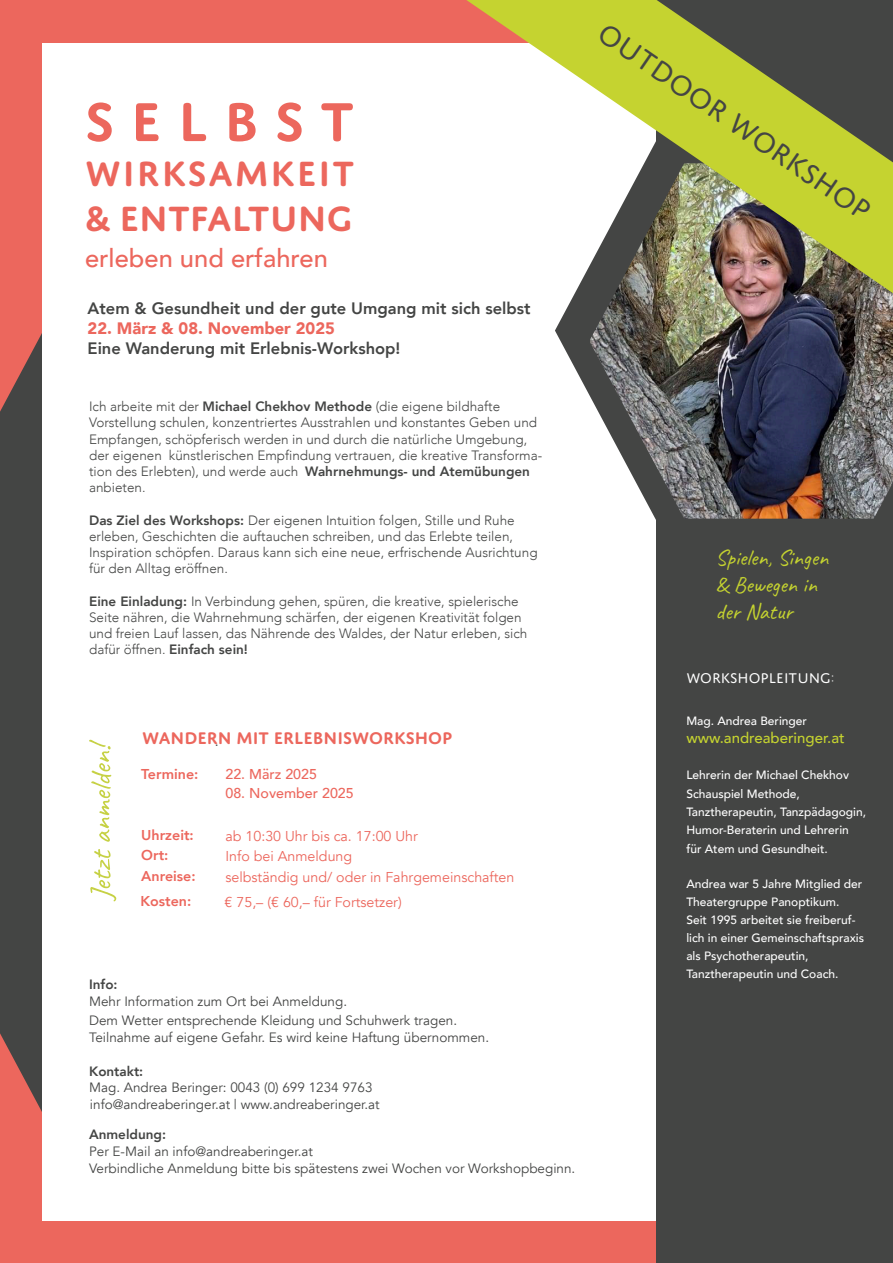
<style>
.page{position:relative;width:893px;height:1263px;background:#ec675d}
.page>*{position:absolute;margin:0;border:0;box-sizing:border-box;transform-origin:0 0}
.t1{font:600 58.5px "Domus Titling";letter-spacing:.28em;color:#ec675d}
.t2{font:600 37.5px/45px "Domus Titling";letter-spacing:.05em;color:#ec675d}
.t3{font:30px "Domus Titling";color:#444544}
.t4{font:500 25.5px "Avenir";color:#ec675d}
.t5{font:22.5px/27px "Caveat";color:#c5d330}
.t6{font:600 18px "Domus Titling";color:#ec675d}
.t7{font:800 16.5px "Avenir";color:#444544}
.t8{font:900 16.5px "Avenir";color:#ec675d}
.t9{font:500 15px "Avenir";color:#c5d330}
.t10{font:15px "Domus Titling";color:#fff}
.t11{font:14.25px/20.7px "Avenir";color:#ec675d}
.t12{font:800 14.25px/20.7px "Avenir";color:#ec675d}
.t13{font:500 14.25px "Avenir";color:#ec675d}
.t14{font:14.25px "Avenir";color:#444544}
.t15{font:300 13.5px/16.2px "Avenir";color:#444544}
.t16{font:13.5px/17.1px "Avenir";color:#444544}
.t17{font:800 13.5px "Avenir";color:#444544}
.t18{font:500 12px/18px "Avenir";color:#fff}
.s1{font-weight:800}
.s2{font-weight:300}
</style>
<div class="page">
<svg style="left:0;top:313px;width:43px;height:819px;background:#604e4b"></svg>
<div style="left:43px;top:43px;width:807px;height:1177px;background:#fff"></div>
<div style="left:657px;top:0;width:236px;height:1263px;background:#444544"></div>
<svg style="left:555px;top:293px;width:102px;height:407px"></svg>
<svg style="left:90px;top:849px;width:26px;height:52px"></svg>
<svg style="left:89px;top:740px;width:22px;height:102px"></svg>
<img style="left:590px;top:293px;width:303px;height:226px">
<svg style="left:466px;top:0;width:427px;height:293px"></svg>
<h1 class="t1" style="left:85px;top:87px;width:271px">SELBST</h1>
<h2 class="t2" style="left:85px;top:150px;width:271px">WIRKSAMKEIT &amp; ENTFALTUNG</h2>
<h3 class="t4" style="left:85px;top:236px;width:244px">erleben und erfahren</h3>
<p class="t7" style="left:88px;top:296px;width:445px">Atem &amp; Gesundheit und der gute Umgang mit sich selbst</p>
<p class="t8" style="left:88px;top:314px;width:249px">22. März &amp; 08. November 2025</p>
<p class="t7" style="left:88px;top:335px;width:314px">Eine Wanderung mit Erlebnis-Workshop!</p>
<p class="t15" style="left:89px;top:398px;width:455px">Ich arbeite mit der <span class="s1">Michael Chekhov Methode</span> (die eigene bildhafte Vorstellung schulen, konzentriertes Ausstrahlen und konstantes Geben und Empfangen, schöpferisch werden in und durch die natürliche Umgebung, der eigenen künstlerischen Empfindung vertrauen, die kreative Transforma&shy;tion des Erlebten), und werde auch <span class="s1">Wahrnehmungs- und Atemübungen </span>anbieten.</p>
<p class="t15" style="left:89px;top:512px;width:450px"><span class="s1">Das Ziel des Workshops:</span> Der eigenen Intuition folgen, Stille und Ruhe erleben, Geschichten die auftauchen schreiben, und das Erlebte teilen, Inspiration schöpfen. Daraus kann sich eine neue, erfrischende Ausrichtung für den Alltag eröffnen.</p>
<p class="t15" style="left:89px;top:593px;width:440px"><span class="s1">Eine Einladung:</span> In Verbindung gehen, spüren, die kreative, spielerische Seite nähren, die Wahrnehmung schärfen, der eigenen Kreativität folgen und freien Lauf lassen, das Nährende des Waldes, der Natur erleben, sich dafür öffnen. <span class="s1">Einfach sein!</span></p>
<h3 class="t6" style="left:142px;top:727px;width:312px">WANDERN MIT ERLEBNISWORKSHOP</h3>
<p class="t14" style="left:215px;top:732px;width:5px">.</p>
<p class="t12" style="left:141px;top:763px;width:59px">Termine:</p>
<p class="t12" style="left:141px;top:825px;width:56px">Uhrzeit:<br>Ort:<br>Anreise:</p>
<p class="t13" style="left:225px;top:761px;width:93px">22. März 2025</p>
<p class="t13" style="left:225px;top:781px;width:130px">08. November 2025</p>
<p class="t11" style="left:225px;top:826px;width:290px">ab 10:30 Uhr bis ca. 17:00 Uhr<br>Info bei Anmeldung<br>selbständig und/ oder in Fahrgemeinschaften</p>
<p class="t12" style="left:140px;top:891px;width:52px">Kosten:</p>
<p class="t11" style="left:225px;top:892px;width:179px">€ 75,– (€ 60,– für Fortsetzer)</p>
<p class="t17" style="left:89px;top:974px;width:30px">Info:</p>
<p class="t16" style="left:89px;top:993px;width:260px">Mehr Information zum Ort bei Anmeldung.</p>
<p class="t16" style="left:89px;top:1029px;width:402px">Teilnahme auf eigene Gefahr. Es wird keine Haftung übernommen.</p>
<p class="t17" style="left:89px;top:1061px;width:56px">Kontakt:</p>
<p class="t16" style="left:89px;top:1079px;width:292px">Mag. Andrea Beringer: 0043 (0) 699 1234 9763 info@andreaberinger.at | www.andreaberinger.at</p>
<p class="t16" style="left:89px;top:1012px;width:370px">Dem Wetter entsprechende Kleidung und Schuhwerk tragen.</p>
<p class="t17" style="left:89px;top:1124px;width:79px">Anmeldung:</p>
<p class="t16" style="left:89px;top:1143px;width:488px">Per E-Mail an info@andreaberinger.at<br>Verbindliche Anmeldung bitte bis spätestens zwei Wochen vor Workshopbeginn.</p>
<h3 class="t3" style="left:610px;top:17px;width:326px;rotate:34deg">OUTDOOR WORKSHOP</h3>
<h3 class="t5" style="left:715px;top:544px;width:114px">Spielen, Singen &amp; Bewegen in der Natur</h3>
<p class="t10" style="left:686px;top:670px;width:149px">WORKSHOPLEITUNG<span class="s2">:</span></p>
<p class="t18" style="left:686px;top:711px;width:122px">Mag. Andrea Beringer</p>
<p class="t9" style="left:686px;top:725px;width:160px">www.andreaberinger.at</p>
<p class="t18" style="left:686px;top:765px;width:181px">Lehrerin der Michael Chekhov<br>Schauspiel Methode,<br>Tanztherapeutin, Tanzpädagogin,<br>Humor-Beraterin und Lehrerin für Atem und Gesundheit.</p>
<p class="t18" style="left:686px;top:874px;width:179px">Andrea war 5 Jahre Mitglied der<br>Theatergruppe Panoptikum.<br>Seit 1995 arbeitet sie freiberuf&shy;lich in einer Gemeinschaftspraxis als Psychotherapeutin,<br>Tanztherapeutin und Coach.</p>
</div>
